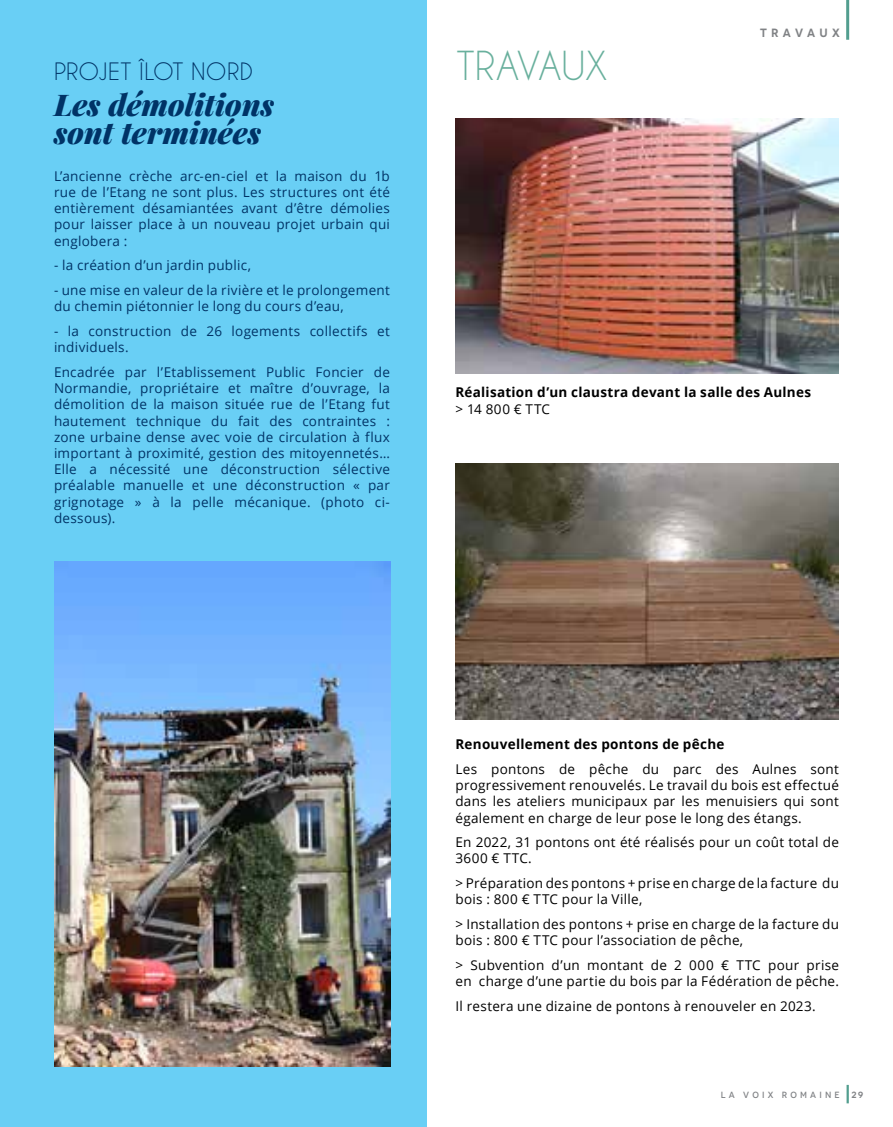
<style>
.page{position:relative;width:893px;height:1127px;background:#fff}
.page>*{position:absolute;margin:0;border:0;box-sizing:border-box;transform-origin:0 0}
.t1{font:37.5px "Caviar Dreams";letter-spacing:-.015em;color:#69b09d}
.t2{font:italic 900 30px/28.5px "Playfair Display";color:#036}
.t3{font:22.5px "Caviar Dreams";letter-spacing:.01em;color:#036}
.t4{font:13.5px/16.2px "Open Sans";letter-spacing:.02em;color:#036;text-align:justify}
.t5{font:13.5px/16.2px "Open Sans";letter-spacing:.02em;color:#000}
.t6{font:700 13.5px "Open Sans";letter-spacing:.02em;color:#000}
.t7{font:600 12px "Novecento";letter-spacing:.35em;color:#808285}
.t8{font:500 9px "Novecento";letter-spacing:.35em;color:#808285}
.t9{font:600 9px "Novecento";color:#808285}
</style>
<div class="page">
<div style="left:0;top:0;width:427px;height:1127px;background:#69cff5"></div>
<hr style="left:846px;top:1085px;width:3px;height:18px;background:#529e8f">
<hr style="left:846px;top:0;width:3px;height:40px;background:#529e8f">
<img style="left:455px;top:118px;width:384px;height:256px">
<img style="left:455px;top:463px;width:384px;height:256px">
<img style="left:54px;top:561px;width:337px;height:506px">
<h3 class="t3" style="left:54px;top:58px;width:200px">PROJET ÎLOT NORD</h3>
<h2 class="t2" style="left:54px;top:87px;width:222px">Les démolitions sont terminées</h2>
<p class="t4" style="left:54px;top:167px;width:337px">L’ancienne crèche arc-en-ciel et la maison du 1b rue de l’Etang ne sont plus. Les structures ont été entièrement désamiantées avant d’être démolies pour laisser place à un nouveau projet urbain qui englobera :</p>
<p class="t4" style="left:54px;top:257px;width:199px">- la création d’un jardin public,</p>
<p class="t4" style="left:54px;top:282px;width:337px">- une mise en valeur de la rivière et le prolongement du chemin piétonnier le long du cours d’eau,</p>
<p class="t4" style="left:54px;top:323px;width:337px">- la construction de 26 logements collectifs et individuels.</p>
<p class="t4" style="left:54px;top:364px;width:337px">Encadrée par l’Etablissement Public Foncier de Normandie, propriétaire et maître d’ouvrage, la démolition de la maison située rue de l’Etang fut hautement technique du fait des contraintes : zone urbaine dense avec voie de circulation à flux important à proximité, gestion des mitoyennetés… Elle a nécessité une déconstruction sélective préalable manuelle et une déconstruction « par grignotage » à la pelle mécanique. (photo ci&shy;dessous).</p>
<h1 class="t1" style="left:456px;top:43px;width:153px">TRAVAUX</h1>
<p class="t7" style="left:760px;top:25px;width:81px">TRAVAUX</p>
<p class="t6" style="left:455px;top:383px;width:357px">Réalisation d’un claustra devant la salle des Aulnes</p>
<p class="t5" style="left:455px;top:400px;width:96px">&gt; 14 800 € TTC</p>
<p class="t6" style="left:455px;top:735px;width:271px">Renouvellement des pontons de pêche</p>
<p class="t5" style="left:455px;top:760px;width:385px;text-align:justify">Les pontons de pêche du parc des Aulnes sont progressivement renouvelés. Le travail du bois est effectué dans les ateliers municipaux par les menuisiers qui sont également en charge de leur pose le long des étangs.</p>
<p class="t5" style="left:455px;top:834px;width:385px">En 2022, 31 pontons ont été réalisés pour un coût total de<br>3600 € TTC.</p>
<p class="t5" style="left:455px;top:875px;width:385px">&gt; Préparation des pontons + prise en charge de la facture du bois : 800 € TTC pour la Ville,</p>
<p class="t5" style="left:455px;top:916px;width:385px">&gt; Installation des pontons + prise en charge de la facture du bois : 800 € TTC pour l’association de pêche,</p>
<p class="t5" style="left:455px;top:956px;width:385px">&gt; Subvention d’un montant de 2 000 € TTC pour prise en charge d’une partie du bois par la Fédération de pêche.</p>
<p class="t5" style="left:455px;top:997px;width:362px">Il restera une dizaine de pontons à renouveler en 2023.</p>
<p class="t8" style="left:721px;top:1089px;width:120px">LA VOIX ROMAINE</p>
<p class="t9" style="left:851px;top:1089px;width:13px">29</p>
</div>
